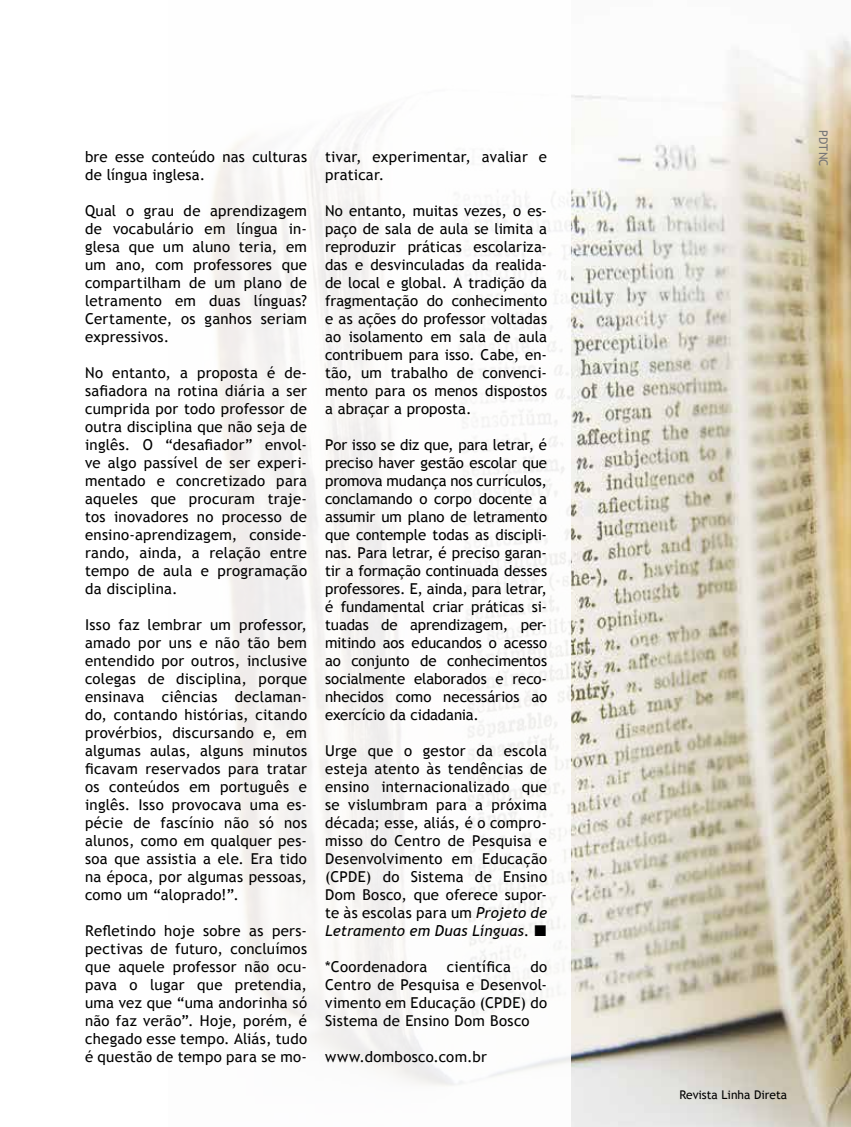
<style>
.page{position:relative;width:851px;height:1127px;background:#fff}
.page>*{position:absolute;margin:0;border:0;box-sizing:border-box;transform-origin:0 0}
.t1{font:15px/18px "Trebuchet MS";letter-spacing:.015em;color:#000;text-align:justify}
.t2{font:12px "Trebuchet MS";color:#000}
.t3{font:12px "Trebuchet MS";letter-spacing:.005em;color:#777}
.s1{font-style:italic}
</style>
<div class="page">
<img style="left:571px;top:36px;width:279px;height:1091px">
<svg style="left:535px;top:925px;width:8px;height:7px"></svg>
<p class="t1" style="left:85px;top:148px;width:223px">bre esse conteúdo nas culturas de língua inglesa.</p>
<p class="t1" style="left:85px;top:202px;width:223px">Qual o grau de aprendizagem de vocabulário em língua in&shy;glesa que um aluno teria, em um ano, com professores que compartilham de um plano de letramento em duas línguas?<br>Certamente, os ganhos seriam expressivos.</p>
<p class="t1" style="left:85px;top:364px;width:223px">No entanto, a proposta é de&shy;safiadora na rotina diária a ser cumprida por todo professor de outra disciplina que não seja de inglês. O “desafiador” envol&shy;ve algo passível de ser experi&shy;mentado e concretizado para aqueles que procuram traje&shy;tos inovadores no processo de ensino-aprendizagem, conside&shy;rando, ainda, a relação entre tempo de aula e programação da disciplina.</p>
<p class="t1" style="left:85px;top:616px;width:223px">Isso faz lembrar um professor, amado por uns e não tão bem entendido por outros, inclusive colegas de disciplina, porque ensinava ciências declaman&shy;do, contando histórias, citando provérbios, discursando e, em algumas aulas, alguns minutos ficavam reservados para tratar os conteúdos em português e inglês. Isso provocava uma es&shy;pécie de fascínio não só nos alunos, como em qualquer pes&shy;soa que assistia a ele. Era tido na época, por algumas pessoas, como um “aloprado!”.</p>
<p class="t1" style="left:85px;top:922px;width:223px">Refletindo hoje sobre as pers&shy;pectivas de futuro, concluímos que aquele professor não ocu&shy;pava o lugar que pretendia, uma vez que “uma andorinha só não faz verão”. Hoje, porém, é chegado esse tempo. Aliás, tudo é questão de tempo para se mo-</p>
<p class="t1" style="left:325px;top:148px;width:223px">tivar, experimentar, avaliar e praticar.</p>
<p class="t1" style="left:325px;top:202px;width:223px">No entanto, muitas vezes, o es&shy;paço de sala de aula se limita a reproduzir práticas escolariza&shy;das e desvinculadas da realida&shy;de local e global. A tradição da fragmentação do conhecimento e as ações do professor voltadas ao isolamento em sala de aula contribuem para isso. Cabe, en&shy;tão, um trabalho de convenci&shy;mento para os menos dispostos a abraçar a proposta.</p>
<p class="t1" style="left:325px;top:436px;width:223px">Por isso se diz que, para letrar, é preciso haver gestão escolar que promova mudança nos currículos, conclamando o corpo docente a assumir um plano de letramento que contemple todas as discipli&shy;nas. Para letrar, é preciso garan&shy;tir a formação continuada desses professores. E, ainda, para letrar, é fundamental criar práticas si&shy;tuadas de aprendizagem, per&shy;mitindo aos educandos o acesso ao conjunto de conhecimentos socialmente elaborados e reco&shy;nhecidos como necessários ao exercício da cidadania.</p>
<p class="t1" style="left:325px;top:742px;width:223px">Urge que o gestor da escola esteja atento às tendências de ensino internacionalizado que se vislumbram para a próxima década; esse, aliás, é o compro&shy;misso do Centro de Pesquisa e Desenvolvimento em Educação (CPDE) do Sistema de Ensino Dom Bosco, que oferece supor&shy;te às escolas para um <span class="s1">Projeto de Letramento em Duas Línguas</span>.</p>
<p class="t1" style="left:325px;top:958px;width:104px">*Coordenadora</p>
<p class="t1" style="left:447px;top:958px;width:66px">científica</p>
<p class="t1" style="left:325px;top:958px;width:223px;text-indent:205px">do Centro de Pesquisa e Desenvol&shy;vimento em Educação (CPDE) do Sistema de Ensino Dom Bosco</p>
<p class="t1" style="left:325px;top:1048px;width:163px">www.dombosco.com.br</p>
<p class="t3" style="left:830px;top:130px;width:38px;rotate:90deg">PDTNC</p>
<p class="t2" style="left:679px;top:1088px;width:109px">Revista Linha Direta</p>
</div>
